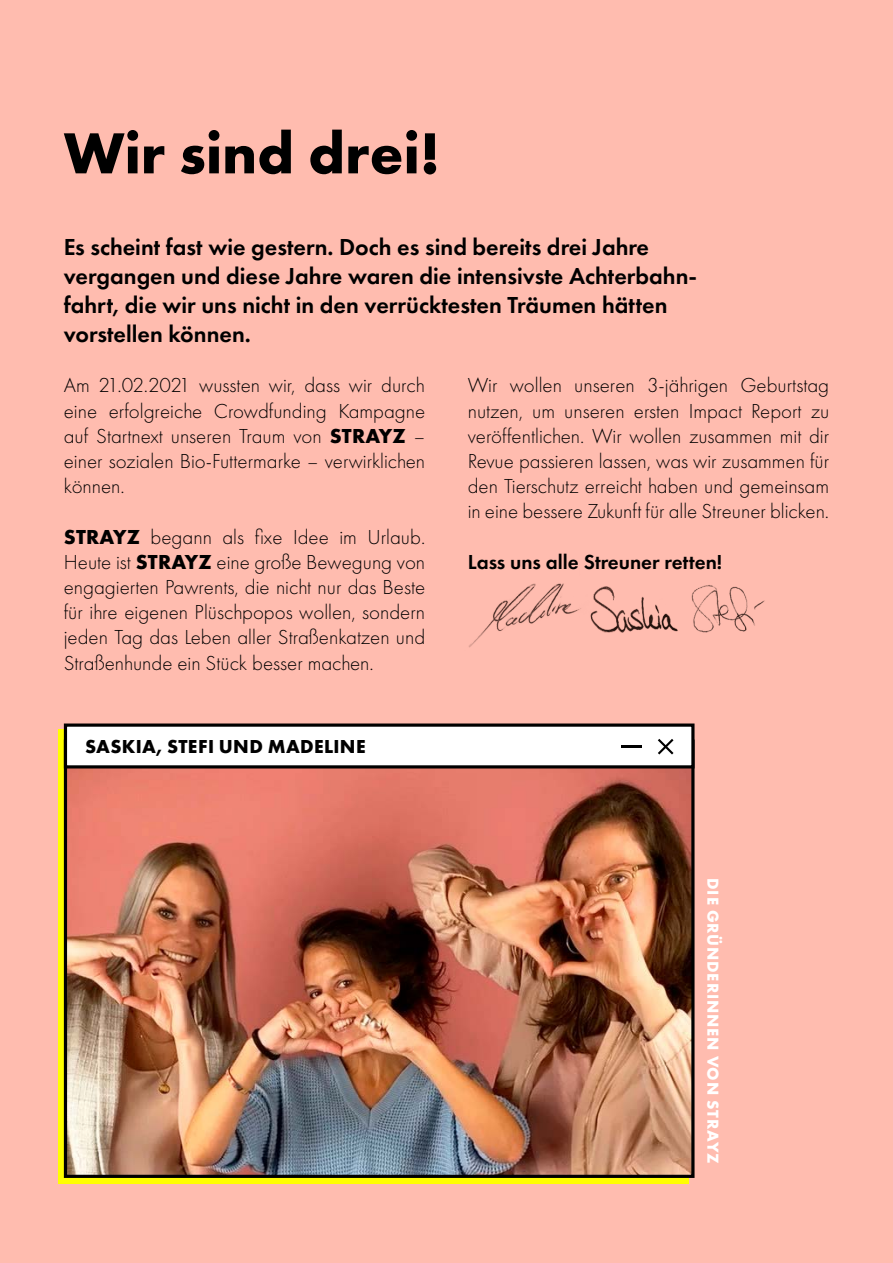
<style>
.page{position:relative;width:893px;height:1263px;background:#ffbcaf}
.page>*{position:absolute;margin:0;border:0;box-sizing:border-box;transform-origin:0 0}
.t1{font:700 60px "Futura PT";color:#000}
.Flißtext_INTRO{font:600 24px/28.8px "Futura PT";color:#000}
.Fließtext_BLOCK{font:300 21px/25.2px "Futura PT";color:#000;text-align:justify}
.Fließtext_BLOCK-2{font:600 21px "Futura PT";color:#000}
.t2{font:700 19.5px "Futura PT";letter-spacing:.02em;color:#000}
.Bildunterschrift{font:700 16.5px "Futura PT";letter-spacing:.05em;color:#fff}
.s1{font-weight:700}
</style>
<div class="page">
<div style="left:58px;top:729px;width:631px;height:454px;background:#ff0"></div>
<img style="left:68px;top:768px;width:622px;height:406px">
<div style="left:64px;top:739px;width:630px;height:439px;border:3px solid #000"></div>
<div style="left:65px;top:725px;width:628px;height:42px;background:#fff"></div>
<svg style="left:658px;top:739px;width:15px;height:15px"></svg>
<hr style="left:622px;top:745px;width:20px;height:3px;background:#000">
<div style="left:64px;top:723px;width:630px;height:45px;border:3px solid #000"></div>
<img style="left:469px;top:583px;width:296px;height:65px">
<p class="t1" style="left:64px;top:115px;width:378px">Wir sind drei!</p>
<p class="Flißtext_INTRO" style="left:64px;top:233px;width:635px">Es scheint fast wie gestern. Doch es sind bereits drei Jahre vergangen und diese Jahre waren die intensivste Achterbahn&shy;fahrt, die wir uns nicht in den verrücktesten Träumen hätten vorstellen können.</p>
<p class="Fließtext_BLOCK" style="left:64px;top:373px;width:363px">Am 21.02.2021 wussten wir, dass wir durch eine erfolgreiche Crowdfunding Kampagne auf Startnext unseren Traum von <span class="s1">STRAYZ</span> – einer sozialen Bio-Futtermarke – verwirklichen können.</p>
<p class="Fließtext_BLOCK" style="left:64px;top:524px;width:363px"><span class="s1">STRAYZ</span> begann als fixe Idee im Urlaub.<br>Heute ist <span class="s1">STRAYZ</span> eine große Bewegung von engagierten Pawrents, die nicht nur das Beste für ihre eigenen Plüschpopos wollen, sondern jeden Tag das Leben aller Straßenkatzen und Straßenhunde ein Stück besser machen.</p>
<p class="t2" style="left:85px;top:734px;width:282px">SASKIA, STEFI UND MADELINE</p>
<p class="Fließtext_BLOCK" style="left:468px;top:373px;width:363px">Wir wollen unseren 3-jährigen Geburtstag nutzen, um unseren ersten Impact Report zu veröffentlichen. Wir wollen zusammen mit dir Revue passieren lassen, was wir zusammen für den Tierschutz erreicht haben und gemeinsam in eine bessere Zukunft für alle Streuner blicken.</p>
<p class="Fließtext_BLOCK-2" style="left:468px;top:549px;width:256px">Lass uns alle Streuner retten!</p>
<p class="Bildunterschrift" style="left:723px;top:878px;width:287px;rotate:90deg">DIE GRÜNDERINNEN VON STRAYZ</p>
</div>
